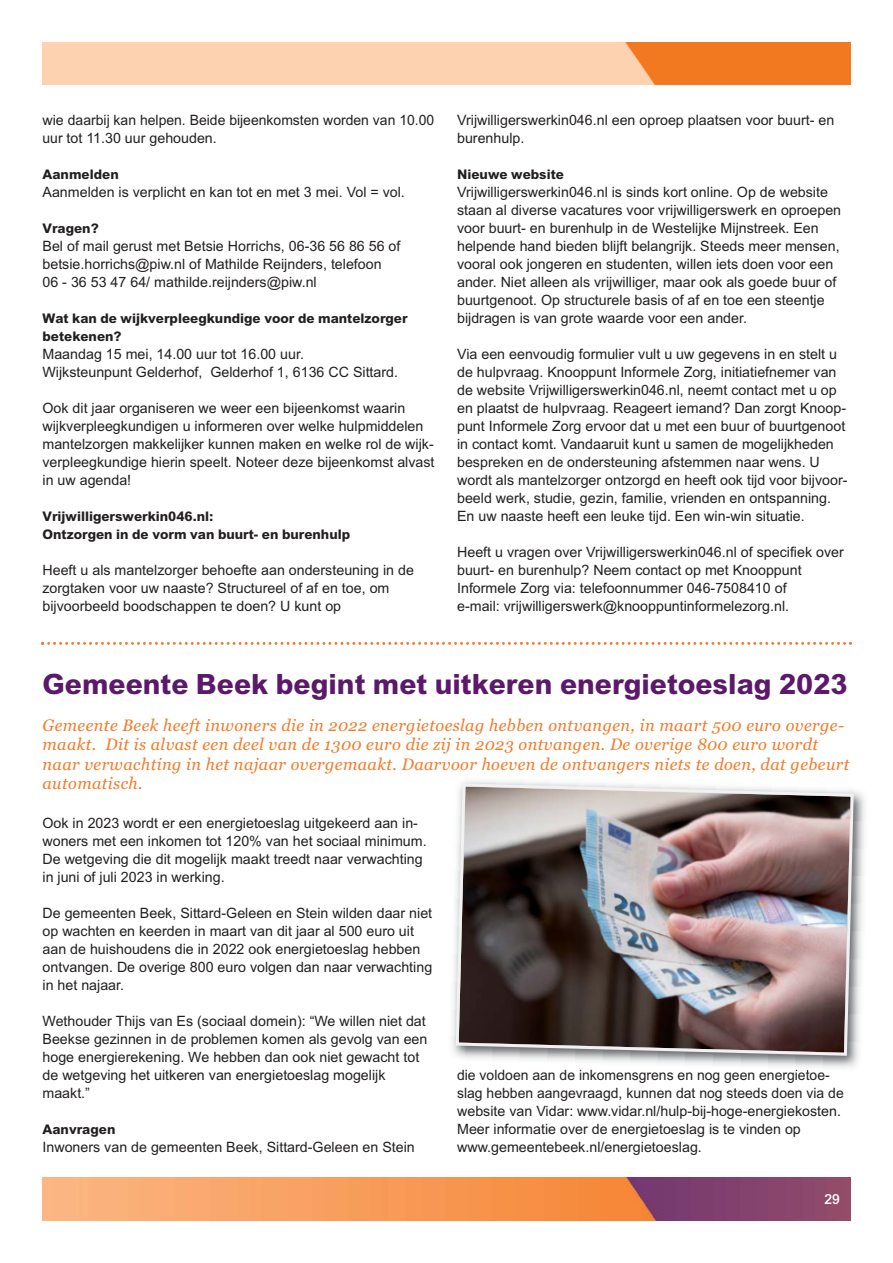
<style>
.page{position:relative;width:893px;height:1263px;background:#fff}
.page>*{position:absolute;margin:0;border:0;box-sizing:border-box;transform-origin:0 0}
.t1{font:700 30px "Arial";color:#5c186a}
.t2{font:italic 16.5px/19.5px "Georgia";letter-spacing:.025em;color:#f47b29}
.t3{font:500 15px "Arial";color:#fff}
.t4{font:14.25px/18px "Arial";color:#231f20}
.t5{font:700 14.25px/18px "Arial";color:#231f20}
</style>
<div class="page">
<svg style="left:43px;top:84px;width:807px;height:1px"></svg>
<img style="left:43px;top:43px;width:807px;height:41px">
<img style="left:43px;top:1178px;width:807px;height:42px">
<svg style="left:41px;top:642px;width:811px;height:3px"></svg>
<img style="left:452px;top:781px;width:413px;height:292px">
<img style="left:454px;top:782px;width:401px;height:275px">
<p class="t4" style="left:43px;top:113px;width:393px">wie daarbij kan helpen. Beide bijeenkomsten worden van 10.00 uur tot 11.30 uur gehouden.</p>
<p class="t5" style="left:43px;top:167px;width:78px">Aanmelden</p>
<p class="t4" style="left:43px;top:185px;width:364px">Aanmelden is verplicht en kan tot en met 3 mei. Vol = vol.</p>
<p class="t5" style="left:43px;top:221px;width:58px">Vragen?</p>
<p class="t4" style="left:43px;top:239px;width:359px">Bel of mail gerust met Betsie Horrichs, 06-36 56 86 56 of betsie.horrichs@piw.nl of Mathilde Reijnders, telefoon<br>06 - 36 53 47 64/ mathilde.reijnders@piw.nl</p>
<p class="t5" style="left:43px;top:311px;width:367px">Wat kan de wijkverpleegkundige voor de mantelzorger betekenen?</p>
<p class="t4" style="left:43px;top:347px;width:357px">Maandag 15 mei, 14.00 uur tot 16.00 uur.<br>Wijksteunpunt Gelderhof, Gelderhof 1, 6136 CC Sittard.</p>
<p class="t4" style="left:43px;top:401px;width:394px">Ook dit jaar organiseren we weer een bijeenkomst waarin wijkverpleegkundigen u informeren over welke hulpmiddelen mantelzorgen makkelijker kunnen maken en welke rol de wijk&shy;verpleegkundige hierin speelt. Noteer deze bijeenkomst alvast in uw agenda!</p>
<p class="t5" style="left:43px;top:509px;width:309px">Vrijwilligerswerkin046.nl:<br>Ontzorgen in de vorm van buurt- en burenhulp</p>
<p class="t4" style="left:43px;top:563px;width:373px">Heeft u als mantelzorger behoefte aan ondersteuning in de zorgtaken voor uw naaste? Structureel of af en toe, om bijvoorbeeld boodschappen te doen? U kunt op</p>
<p class="t4" style="left:457px;top:113px;width:379px">Vrijwilligerswerkin046.nl een oproep plaatsen voor buurt- en burenhulp.</p>
<p class="t5" style="left:457px;top:167px;width:108px">Nieuwe website</p>
<p class="t4" style="left:457px;top:185px;width:386px">Vrijwilligerswerkin046.nl is sinds kort online. Op de website staan al diverse vacatures voor vrijwilligerswerk en oproepen voor buurt- en burenhulp in de Westelijke Mijnstreek. Een helpende hand bieden blijft belangrijk. Steeds meer mensen, vooral ook jongeren en studenten, willen iets doen voor een ander. Niet alleen als vrijwilliger, maar ook als goede buur of buurtgenoot. Op structurele basis of af en toe een steentje bijdragen is van grote waarde voor een ander.</p>
<p class="t4" style="left:457px;top:347px;width:392px">Via een eenvoudig formulier vult u uw gegevens in en stelt u de hulpvraag. Knooppunt Informele Zorg, initiatiefnemer van de website Vrijwilligerswerkin046.nl, neemt contact met u op en plaatst de hulpvraag. Reageert iemand? Dan zorgt Knoop&shy;punt Informele Zorg ervoor dat u met een buur of buurtgenoot in contact komt. Vandaaruit kunt u samen de mogelijkheden bespreken en de ondersteuning afstemmen naar wens. U wordt als mantelzorger ontzorgd en heeft ook tijd voor bijvoor&shy;beeld werk, studie, gezin, familie, vrienden en ontspanning.<br>En uw naaste heeft een leuke tijd. Een win-win situatie.</p>
<p class="t4" style="left:457px;top:545px;width:388px">Heeft u vragen over Vrijwilligerswerkin046.nl of specifiek over buurt- en burenhulp? Neem contact op met Knooppunt Informele Zorg via: telefoonnummer 046-7508410 of<br>e-mail: vrijwilligerswerk@knooppuntinformelezorg.nl.</p>
<h1 class="t1" style="left:43px;top:674px;width:807px">Gemeente Beek begint met uitkeren energietoeslag 2023</h1>
<p class="t2" style="left:43px;top:716px;width:808px">Gemeente Beek heeft inwoners die in 2022 energietoeslag hebben ontvangen, in maart 500 euro overge&shy;maakt. Dit is alvast een deel van de 1300 euro die zij in 2023 ontvangen. De overige 800 euro wordt naar verwachting in het najaar overgemaakt. Daarvoor hoeven de ontvangers niets te doen, dat gebeurt automatisch.</p>
<p class="t4" style="left:43px;top:815px;width:386px">Ook in 2023 wordt er een energietoeslag uitgekeerd aan in&shy;woners met een inkomen tot 120% van het sociaal minimum.<br>De wetgeving die dit mogelijk maakt treedt naar verwachting in juni of juli 2023 in werking.</p>
<p class="t4" style="left:43px;top:905px;width:391px">De gemeenten Beek, Sittard-Geleen en Stein wilden daar niet op wachten en keerden in maart van dit jaar al 500 euro uit aan de huishoudens die in 2022 ook energietoeslag hebben ontvangen. De overige 800 euro volgen dan naar verwachting in het najaar.</p>
<p class="t4" style="left:43px;top:1013px;width:386px">Wethouder Thijs van Es (sociaal domein): “We willen niet dat Beekse gezinnen in de problemen komen als gevolg van een hoge energierekening. We hebben dan ook niet gewacht tot de wetgeving het uitkeren van energietoeslag mogelijk maakt.”</p>
<p class="t5" style="left:43px;top:1122px;width:74px">Aanvragen</p>
<p class="t4" style="left:43px;top:1139px;width:374px">Inwoners van de gemeenten Beek, Sittard-Geleen en Stein</p>
<p class="t4" style="left:457px;top:1067px;width:388px">die voldoen aan de inkomensgrens en nog geen energietoe&shy;slag hebben aangevraagd, kunnen dat nog steeds doen via de website van Vidar: www.vidar.nl/hulp-bij-hoge-energiekosten.<br>Meer informatie over de energietoeslag is te vinden op www.gemeentebeek.nl/energietoeslag.</p>
<p class="t3" style="left:824px;top:1194px;width:17px">29</p>
</div>
